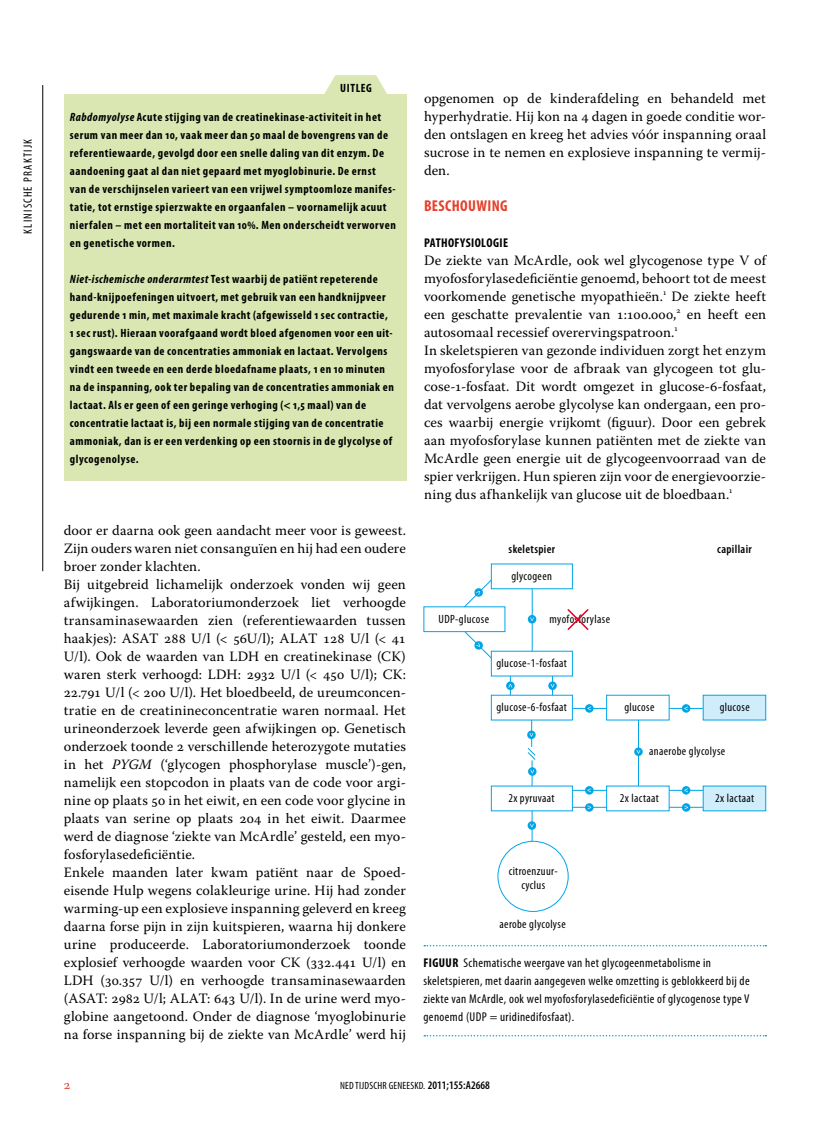
<style>
.page{position:relative;width:830px;height:1127px;background:#fff}
.page>*{position:absolute;margin:0;border:0;box-sizing:border-box;transform-origin:0 0}
.t1{font:700 condensed 15.75px "Myriad Pro";letter-spacing:.02em;color:#e6402c}
.t2{font:14.25px/18px "Warnock Pro";letter-spacing:.01em;color:#000}
.t3{font:13.5px "Warnock Pro";color:#e6402c}
.t4{font:condensed 12.75px/18px "Myriad Pro";letter-spacing:.03em;color:#000}
.t5{font:700 condensed 12.75px "Myriad Pro";letter-spacing:.03em;color:#000}
.t6{font:700 condensed 12px/18px "Myriad Pro";letter-spacing:.045em;color:#000}
.t7{font:condensed 12px/13.5px "Myriad Pro";letter-spacing:.03em;color:#000;text-align:center}
.t8{font:600 condensed 12px "Myriad Pro";letter-spacing:.03em;color:#000}
.t9{font:condensed 12px "Myriad Pro";letter-spacing:.1em;color:#000}
.t10{font:condensed 10.5px "Myriad Pro";letter-spacing:.02em;color:#000}
.s1{color:#fff}
.s2{font-style:italic}
.s3{font-weight:600;font-size:11.55px}
</style>
<div class="page">
<hr style="left:42px;top:85px;width:1px;height:486px;background:#000">
<div style="left:64px;top:95px;width:342px;height:386px;background:#dbe7b2"></div>
<div style="left:324px;top:75px;width:63px;height:21px;background:#dbe7b2"></div>
<svg style="left:424px;top:945px;width:342px;height:1px"></svg>
<svg style="left:424px;top:1035px;width:342px;height:1px"></svg>
<hr style="left:531px;top:760px;width:1px;height:100px;background:#00a5e8">
<svg style="left:463px;top:575px;width:254px;height:233px"></svg>
<div style="left:497px;top:841px;width:71px;height:70px;background:#fff;border-radius:50%"></div>
<div style="left:497px;top:841px;width:71px;height:71px;border:1px solid #00a5e8;border-radius:50%"></div>
<div style="left:490px;top:563px;width:82px;height:26px;background:#fff"></div>
<div style="left:490px;top:651px;width:82px;height:25px;background:#fff"></div>
<div style="left:423px;top:607px;width:81px;height:25px;background:#fff"></div>
<div style="left:423px;top:606px;width:82px;height:26px;border:1px solid #00a5e8"></div>
<div style="left:490px;top:695px;width:82px;height:25px;background:#fff"></div>
<div style="left:606px;top:695px;width:63px;height:25px;background:#fff"></div>
<div style="left:490px;top:786px;width:82px;height:25px;background:#fff"></div>
<div style="left:606px;top:786px;width:63px;height:25px;background:#fff"></div>
<div style="left:702px;top:695px;width:63px;height:25px;background:#cfedfb"></div>
<div style="left:702px;top:695px;width:63px;height:25px;border:1px solid #00a5e8"></div>
<div style="left:702px;top:786px;width:63px;height:25px;background:#cfedfb"></div>
<svg style="left:527px;top:615px;width:9px;height:8px"></svg>
<svg style="left:530px;top:617px;width:4px;height:4px"></svg>
<svg style="left:634px;top:747px;width:8px;height:9px"></svg>
<svg style="left:636px;top:750px;width:4px;height:3px"></svg>
<svg style="left:584px;top:704px;width:9px;height:9px"></svg>
<svg style="left:587px;top:706px;width:3px;height:4px"></svg>
<svg style="left:681px;top:704px;width:9px;height:9px"></svg>
<svg style="left:684px;top:706px;width:3px;height:4px"></svg>
<svg style="left:681px;top:786px;width:9px;height:8px"></svg>
<svg style="left:684px;top:788px;width:3px;height:4px"></svg>
<svg style="left:584px;top:786px;width:9px;height:8px"></svg>
<svg style="left:587px;top:788px;width:3px;height:4px"></svg>
<svg style="left:584px;top:803px;width:9px;height:9px"></svg>
<svg style="left:587px;top:805px;width:3px;height:4px"></svg>
<svg style="left:681px;top:803px;width:9px;height:9px"></svg>
<svg style="left:684px;top:805px;width:3px;height:4px"></svg>
<svg style="left:548px;top:681px;width:8px;height:9px"></svg>
<svg style="left:550px;top:684px;width:4px;height:3px"></svg>
<svg style="left:506px;top:681px;width:8px;height:9px"></svg>
<svg style="left:508px;top:684px;width:4px;height:3px"></svg>
<svg style="left:474px;top:588px;width:9px;height:9px"></svg>
<svg style="left:474px;top:641px;width:9px;height:9px"></svg>
<svg style="left:527px;top:821px;width:9px;height:9px"></svg>
<svg style="left:529px;top:824px;width:4px;height:3px"></svg>
<svg style="left:566px;top:608px;width:23px;height:23px"></svg>
<svg style="left:387px;top:75px;width:12px;height:20px"></svg>
<p class="t9" style="left:21px;top:234px;width:96px;rotate:-90deg">KLINISCHE PRAKTIJK</p>
<p class="t6" style="left:311px;top:78px;width:62px"><span class="s1">▼</span> Uitleg</p>
<p class="t6" style="left:70px;top:108px;width:327px"><span class="s2">Rabdomyolyse</span> Acute stijging van de creatinekinase-activiteit in het serum van meer dan 10, vaak meer dan 50 maal de bovengrens van de referentiewaarde, gevolgd door een snelle daling van dit enzym. De aandoening gaat al dan niet gepaard met myoglobinurie. De ernst<br>van de verschijnselen varieert van een vrijwel symptoomloze manifes&shy;tatie, tot ernstige spierzwakte en orgaanfalen – voornamelijk acuut nierfalen – met een mortaliteit van 10%. Men onderscheidt verworven en genetische vormen.</p>
<p class="t6" style="left:70px;top:270px;width:325px"><span class="s2">Niet-ischemische onderarmtest</span> Test waarbij de patiënt repeterende hand-knijpoefeningen uitvoert, met gebruik van een handknijpveer gedurende 1 min, met maximale kracht (afgewisseld 1 sec contractie, 1 sec rust). Hieraan voorafgaand wordt bloed afgenomen voor een uit&shy;gangswaarde van de concentraties ammoniak en lactaat. Vervolgens vindt een tweede en een derde bloedafname plaats, 1 en 10 minuten na de inspanning, ook ter bepaling van de concentraties ammoniak en lactaat. Als er geen of een geringe verhoging (&lt; 1,5 maal) van de concentratie lactaat is, bij een normale stijging van de concentratie ammoniak, dan is er een verdenking op een stoornis in de glycolyse of glycogenolyse.</p>
<p class="t2" style="left:64px;top:521px;width:343px">door er daarna ook geen aandacht meer voor is geweest.<br>Zijn ouders waren niet consanguïen en hij had een oudere broer zonder klachten.<br>Bij uitgebreid lichamelijk onderzoek vonden wij geen afwijkingen. Laboratoriumonderzoek liet verhoogde transaminasewaarden zien (referentiewaarden tussen haakjes): ASAT 288 U/l (&lt; 56U/l); ALAT 128 U/l (&lt; 41<br>U/l). Ook de waarden van LDH en creatinekinase (CK) waren sterk verhoogd: LDH: 2932 U/l (&lt; 450 U/l); CK:<br>22.791 U/l (&lt; 200 U/l). Het bloedbeeld, de ureumconcen&shy;tratie en de creatinineconcentratie waren normaal. Het urineonderzoek leverde geen afwijkingen op. Genetisch onderzoek toonde 2 verschillende heterozygote mutaties in het <span class="s2">PYGM</span> (‘glycogen phosphorylase muscle’)-gen, namelijk een stopcodon in plaats van de code voor argi&shy;nine op plaats 50 in het eiwit, en een code voor glycine in plaats van serine op plaats 204 in het eiwit. Daarmee werd de diagnose ‘ziekte van McArdle’ gesteld, een myo&shy;fosforylasedeficiëntie.<br>Enkele maanden later kwam patiënt naar de Spoed&shy;eisende Hulp wegens colakleurige urine. Hij had zonder warming-up een explosieve inspanning geleverd en kreeg daarna forse pijn in zijn kuitspieren, waarna hij donkere urine produceerde. Laboratoriumonderzoek toonde explosief verhoogde waarden voor CK (332.441 U/l) en LDH (30.357 U/l) en verhoogde transaminasewaarden (ASAT: 2982 U/l; ALAT: 643 U/l). In de urine werd myo&shy;globine aangetoond. Onder de diagnose ‘myoglobinurie na forse inspanning bij de ziekte van McArdle’ werd hij</p>
<p class="t2" style="left:424px;top:89px;width:343px;text-align:justify">opgenomen op de kinderafdeling en behandeld met hyperhydratie. Hij kon na 4 dagen in goede conditie wor&shy;den ontslagen en kreeg het advies vóór inspanning oraal sucrose in te nemen en explosieve inspanning te vermij&shy;den.</p>
<p class="t1" style="left:424px;top:196px;width:85px">Beschouwing</p>
<p class="t5" style="left:424px;top:235px;width:85px">Pathofysiologie</p>
<p class="t2" style="left:424px;top:251px;width:343px">De ziekte van McArdle, ook wel glycogenose type V of myofosforylasedeficiëntie genoemd, behoort tot de meest voorkomende genetische myopathieën.<sup>1</sup> De ziekte heeft een geschatte prevalentie van 1:100.000,<sup>2</sup> en heeft een autosomaal recessief overervingspatroon.<sup>1<br></sup>In skeletspieren van gezonde individuen zorgt het enzym myofosforylase voor de afbraak van glycogeen tot glu&shy;cose-1-fosfaat. Dit wordt omgezet in glucose-6-fosfaat, dat vervolgens aerobe glycolyse kan ondergaan, een pro&shy;ces waarbij energie vrijkomt (figuur). Door een gebrek aan myofosforylase kunnen patiënten met de ziekte van McArdle geen energie uit de glycogeenvoorraad van de spier verkrijgen. Hun spieren zijn voor de energievoorzie&shy;ning dus afhankelijk van glucose uit de bloedbaan.<sup>1</sup></p>
<p class="t8" style="left:508px;top:542px;width:48px">skeletspier</p>
<p class="t8" style="left:716px;top:542px;width:36px">capillair</p>
<p class="t7" style="left:511px;top:569px;width:42px">glycogeen</p>
<p class="t7" style="left:438px;top:612px;width:52px">UDP-glucose</p>
<p class="t7" style="left:549px;top:612px;width:62px">myofosforylase</p>
<p class="t7" style="left:496px;top:656px;width:72px">glucose-1-fosfaat</p>
<p class="t7" style="left:496px;top:700px;width:72px">glucose-6-fosfaat</p>
<p class="t7" style="left:624px;top:700px;width:32px">glucose</p>
<p class="t7" style="left:719px;top:700px;width:32px">glucose</p>
<p class="t7" style="left:649px;top:744px;width:77px">anaerobe glycolyse</p>
<p class="t7" style="left:714px;top:791px;width:41px">2x lactaat</p>
<p class="t7" style="left:619px;top:791px;width:41px">2x lactaat</p>
<p class="t7" style="left:508px;top:791px;width:48px">2x pyruvaat</p>
<p class="t7" style="left:508px;top:864px;width:51px">citroenzuur&shy;cyclus</p>
<p class="t7" style="left:499px;top:917px;width:68px">aerobe glycolyse</p>
<p class="t4" style="left:423px;top:954px;width:327px;text-indent:40px">Schematische weergave van het glycogeenmetabolisme in skeletspieren, met daarin aangegeven welke omzetting is geblokkeerd bij de ziekte van McArdle, ook wel myofosforylasedeficiëntie of glycogenose type V genoemd (UDP = uridinedifosfaat).</p>
<p class="t5" style="left:423px;top:955px;width:7px">FIGUUR</p>
<p class="t3" style="left:64px;top:1076px;width:8px">2</p>
<p class="t10" style="left:340px;top:1079px;width:151px">NED TIJDSCHR GENEESKD. <span class="s3">2011;155:A2668</span></p>
</div>
